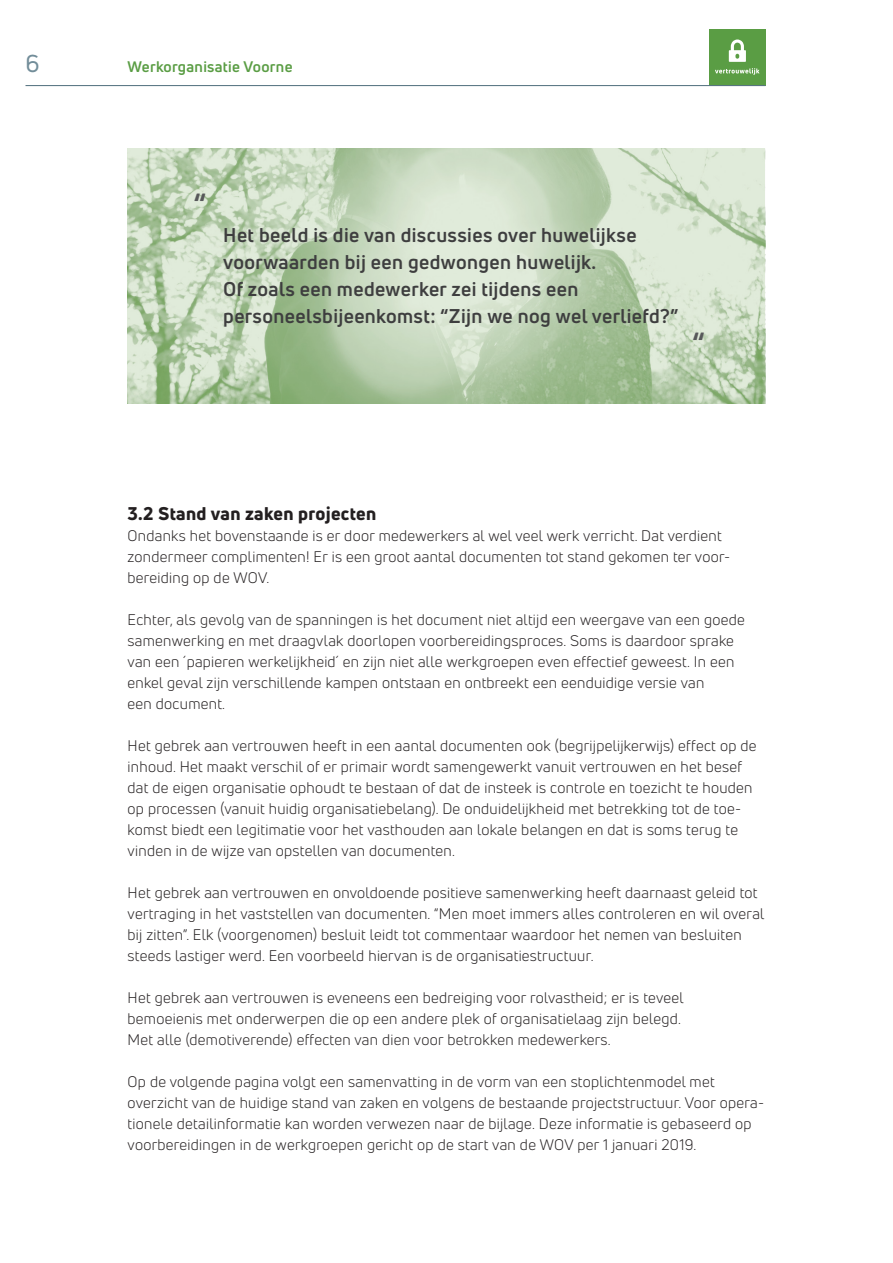
<style>
.page{position:relative;width:893px;height:1263px;background:#fff}
.page>*{position:absolute;margin:0;border:0;box-sizing:border-box;transform-origin:0 0}
.t1{font:700 30px "Uni Neue";color:#57585a}
.t2{font:24px "Uni Neue";color:#728d99}
.t3{font:700 19.5px/27px "Uni Neue";letter-spacing:.02em;color:#3e3e3f}
.t4{font:800 18px "Uni Neue";letter-spacing:.02em;color:#231f20}
.t5{font:15px/21px "Uni Neue";letter-spacing:.02em;color:#231f20}
.t6{font:700 15px "Uni Neue";letter-spacing:.02em;color:#5a9d44}
</style>
<div class="page">
<div style="left:709px;top:29px;width:56px;height:56px;background:#5a9d44"></div>
<svg style="left:729px;top:40px;width:17px;height:22px"></svg>
<svg style="left:715px;top:68px;width:44px;height:7px"></svg>
<hr style="left:26px;top:85px;width:739px;height:1px;background:#577482">
<img style="left:128px;top:149px;width:637px;height:255px">
<h2 class="t2" style="left:26px;top:49px;width:16px">6</h2>
<p class="t6" style="left:128px;top:57px;width:166px">Werkorganisatie Voorne</p>
<p class="t1" style="left:193px;top:186px;width:14px">“</p>
<p class="t3" style="left:223px;top:221px;width:457px">Het beeld is die van discussies over huwelijkse voorwaarden bij een gedwongen huwelijk.<br>Of zoals een medewerker zei tijdens een personeelsbijeenkomst: “Zijn we nog wel verliefd?”</p>
<p class="t1" style="left:692px;top:324px;width:14px">“</p>
<p class="t4" style="left:128px;top:502px;width:250px">3.2 Stand van zaken projecten</p>
<p class="t5" style="left:128px;top:525px;width:602px">Ondanks het bovenstaande is er door medewerkers al wel veel werk verricht. Dat verdient zondermeer complimenten! Er is een groot aantal documenten tot stand gekomen ter voor&shy;bereiding op de WOV.</p>
<p class="t5" style="left:128px;top:609px;width:619px">Echter, als gevolg van de spanningen is het document niet altijd een weergave van een goede samenwerking en met draagvlak doorlopen voorbereidingsproces. Soms is daardoor sprake van een ´papieren werkelijkheid´ en zijn niet alle werkgroepen even effectief geweest. In een enkel geval zijn verschillende kampen ontstaan en ontbreekt een eenduidige versie van<br>een document.</p>
<p class="t5" style="left:128px;top:735px;width:630px">Het gebrek aan vertrouwen heeft in een aantal documenten ook (begrijpelijkerwijs) effect op de inhoud. Het maakt verschil of er primair wordt samengewerkt vanuit vertrouwen en het besef dat de eigen organisatie ophoudt te bestaan of dat de insteek is controle en toezicht te houden op processen (vanuit huidig organisatiebelang). De onduidelijkheid met betrekking tot de toe&shy;komst biedt een legitimatie voor het vasthouden aan lokale belangen en dat is soms terug te vinden in de wijze van opstellen van documenten.</p>
<p class="t5" style="left:128px;top:882px;width:638px">Het gebrek aan vertrouwen en onvoldoende positieve samenwerking heeft daarnaast geleid tot vertraging in het vaststellen van documenten. “Men moet immers alles controleren en wil overal bij zitten”. Elk (voorgenomen) besluit leidt tot commentaar waardoor het nemen van besluiten steeds lastiger werd. Een voorbeeld hiervan is de organisatiestructuur.</p>
<p class="t5" style="left:128px;top:987px;width:558px">Het gebrek aan vertrouwen is eveneens een bedreiging voor rolvastheid; er is teveel bemoeienis met onderwerpen die op een andere plek of organisatielaag zijn belegd.<br>Met alle (demotiverende) effecten van dien voor betrokken medewerkers.</p>
<p class="t5" style="left:128px;top:1071px;width:638px">Op de volgende pagina volgt een samenvatting in de vorm van een stoplichtenmodel met overzicht van de huidige stand van zaken en volgens de bestaande projectstructuur. Voor opera&shy;tionele detailinformatie kan worden verwezen naar de bijlage. Deze informatie is gebaseerd op voorbereidingen in de werkgroepen gericht op de start van de WOV per 1 januari 2019.</p>
</div>
